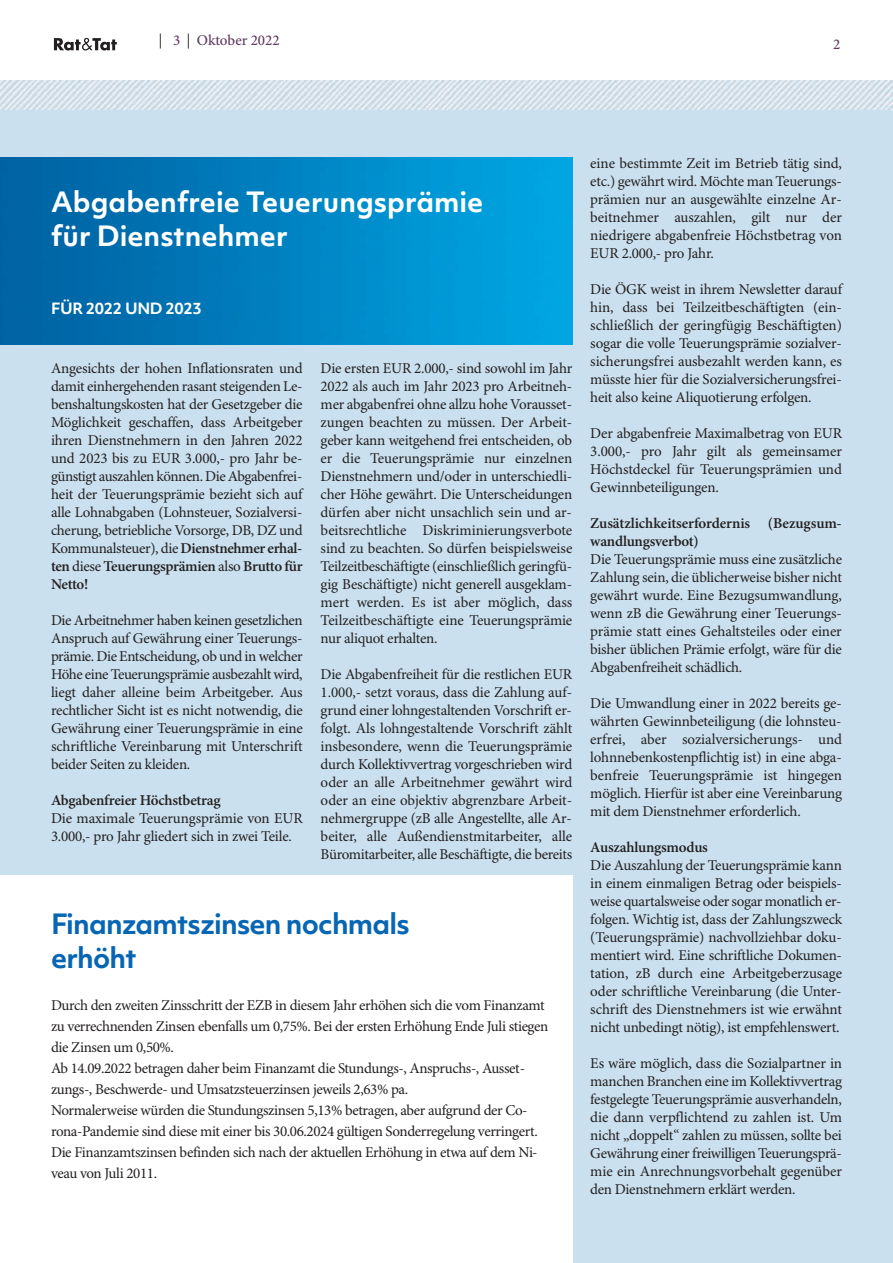
<style>
.page{position:relative;width:893px;height:1263px;background:#fff}
.page>*{position:absolute;margin:0;border:0;box-sizing:border-box;transform-origin:0 0}
.t1{font:700 27px/34.5px "Objektiv Mk 1";color:#fff}
.t2{font:700 27px/33.9px "Objektiv Mk 1";letter-spacing:-.03em;color:#0766b3}
.t3{font:15px/18px "Minion Pro";letter-spacing:-.025em;color:#231f20;text-align:justify}
.t4{font:600 15px/18px "Minion Pro";letter-spacing:-.015em;color:#231f20}
.t5{font:500 15px "Minion Pro";color:#603a5f}
.t6{font:700 15px "Objektiv Mk 1";letter-spacing:-.02em;color:#fff}
.s1{font-family:"Futura BT";font-weight:400;color:#231f20}
.s2{font-weight:600}
</style>
<div class="page">
<div style="left:0;top:110px;width:893px;height:1153px;background:#cae0ee"></div>
<img style="left:0;top:81px;width:893px;height:28px">
<svg style="left:54px;top:38px;width:63px;height:13px"></svg>
<hr style="left:892px;top:706px;width:1px;height:557px;background:#e5eff6">
<img style="left:0;top:157px;width:572px;height:187px">
<div style="left:0;top:876px;width:572px;height:387px;background:#fff"></div>
<p class="t5" style="left:157px;top:31px;width:124px"><span class="s1">|</span> 3 <span class="s1">|</span> Oktober 2022</p>
<p class="t5" style="left:833px;top:35px;width:9px">2</p>
<h1 class="t1" style="left:51px;top:187px;width:434px">Abgabenfreie Teuerungsprämie für Dienstnehmer</h1>
<p class="t6" style="left:51px;top:302px;width:152px">FÜR 2022 UND 2023</p>
<p class="t3" style="left:51px;top:361px;width:253px">Angesichts der hohen Inflationsraten und damit einhergehenden rasant steigenden Le&shy;benshaltungskosten hat der Gesetzgeber die Möglichkeit geschaffen, dass Arbeitgeber ihren Dienstnehmern in den Jahren 2022 und 2023 bis zu EUR 3.000,- pro Jahr be&shy;günstigt auszahlen können. Die Abgabenfrei&shy;heit der Teuerungsprämie bezieht sich auf alle Lohnabgaben (Lohnsteuer, Sozialversi&shy;cherung, betriebliche Vorsorge, DB, DZ und Kommunalsteuer), die <span class="s2">Dienstnehmer erhal&shy;ten</span> diese <span class="s2">Teuerungsprämien</span> also <span class="s2">Brutto für Netto!</span></p>
<p class="t3" style="left:51px;top:613px;width:253px">Die Arbeitnehmer haben keinen gesetzlichen Anspruch auf Gewährung einer Teuerungs&shy;prämie. Die Entscheidung, ob und in welcher Höhe eine Teuerungsprämie ausbezahlt wird, liegt daher alleine beim Arbeitgeber. Aus rechtlicher Sicht ist es nicht notwendig, die Gewährung einer Teuerungsprämie in eine schriftliche Vereinbarung mit Unterschrift beider Seiten zu kleiden.</p>
<p class="t4" style="left:51px;top:793px;width:171px">Abgabenfreier Höchstbetrag</p>
<p class="t3" style="left:51px;top:811px;width:253px">Die maximale Teuerungsprämie von EUR<br>3.000,- pro Jahr gliedert sich in zwei Teile.</p>
<p class="t3" style="left:321px;top:361px;width:253px">Die ersten EUR 2.000,- sind sowohl im Jahr 2022 als auch im Jahr 2023 pro Arbeitneh&shy;mer abgabenfrei ohne allzu hohe Vorausset&shy;zungen beachten zu müssen. Der Arbeit&shy;geber kann weitgehend frei entscheiden, ob er die Teuerungsprämie nur einzelnen Dienstnehmern und/oder in unterschiedli&shy;cher Höhe gewährt. Die Unterscheidungen dürfen aber nicht unsachlich sein und ar&shy;beitsrechtliche Diskriminierungsverbote sind zu beachten. So dürfen beispielsweise Teilzeitbeschäftigte (einschließlich geringfü&shy;gig Beschäftigte) nicht generell ausgeklam&shy;mert werden. Es ist aber möglich, dass Teilzeitbeschäftigte eine Teuerungsprämie nur aliquot erhalten.</p>
<p class="t3" style="left:321px;top:667px;width:253px">Die Abgabenfreiheit für die restlichen EUR 1.000,- setzt voraus, dass die Zahlung auf&shy;grund einer lohngestaltenden Vorschrift er&shy;folgt. Als lohngestaltende Vorschrift zählt insbesondere, wenn die Teuerungsprämie durch Kollektivvertrag vorgeschrieben wird oder an alle Arbeitnehmer gewährt wird oder an eine objektiv abgrenzbare Arbeit&shy;nehmergruppe (zB alle Angestellte, alle Ar&shy;beiter, alle Außendienstmitarbeiter, alle Büromitarbeiter, alle Beschäftigte, die bereits</p>
<h1 class="t2" style="left:51px;top:910px;width:360px">Finanzamtszinsen nochmals erhöht</h1>
<p class="t3" style="left:51px;top:996px;width:499px;line-height:21px;text-align:left">Durch den zweiten Zinsschritt der EZB in diesem Jahr erhöhen sich die vom Finanzamt zu verrechnenden Zinsen ebenfalls um 0,75%. Bei der ersten Erhöhung Ende Juli stiegen die Zinsen um 0,50%.<br>Ab 14.09.2022 betragen daher beim Finanzamt die Stundungs-, Anspruchs-, Ausset&shy;zungs-, Beschwerde- und Umsatzsteuerzinsen jeweils 2,63% pa.<br>Normalerweise würden die Stundungszinsen 5,13% betragen, aber aufgrund der Co&shy;rona-Pandemie sind diese mit einer bis 30.06.2024 gültigen Sonderregelung verringert.<br>Die Finanzamtszinsen befinden sich nach der aktuellen Erhöhung in etwa auf dem Ni&shy;veau von Juli 2011.</p>
<p class="t3" style="left:590px;top:156px;width:253px">eine bestimmte Zeit im Betrieb tätig sind, etc.) gewährt wird. Möchte man Teuerungs&shy;prämien nur an ausgewählte einzelne Ar&shy;beitnehmer auszahlen, gilt nur der niedrigere abgabenfreie Höchstbetrag von EUR 2.000,- pro Jahr.</p>
<p class="t3" style="left:590px;top:282px;width:253px">Die ÖGK weist in ihrem Newsletter darauf hin, dass bei Teilzeitbeschäftigten (ein&shy;schließlich der geringfügig Beschäftigten) sogar die volle Teuerungsprämie sozialver&shy;sicherungsfrei ausbezahlt werden kann, es müsste hier für die Sozialversicherungsfrei&shy;heit also keine Aliquotierung erfolgen.</p>
<p class="t3" style="left:590px;top:426px;width:253px">Der abgabenfreie Maximalbetrag von EUR 3.000,- pro Jahr gilt als gemeinsamer Höchstdeckel für Teuerungsprämien und Gewinnbeteiligungen.</p>
<p class="t4" style="left:590px;top:516px;width:253px">Zusätzlichkeitserfordernis (Bezugsum&shy;wandlungsverbot)</p>
<p class="t3" style="left:590px;top:552px;width:253px">Die Teuerungsprämie muss eine zusätzliche Zahlung sein, die üblicherweise bisher nicht gewährt wurde. Eine Bezugsumwandlung, wenn zB die Gewährung einer Teuerungs&shy;prämie statt eines Gehaltsteiles oder einer bisher üblichen Prämie erfolgt, wäre für die Abgabenfreiheit schädlich.</p>
<p class="t3" style="left:590px;top:696px;width:253px">Die Umwandlung einer in 2022 bereits ge&shy;währten Gewinnbeteiligung (die lohnsteu&shy;erfrei, aber sozialversicherungs- und lohnnebenkostenpflichtig ist) in eine abga&shy;benfreie Teuerungsprämie ist hingegen möglich. Hierfür ist aber eine Vereinbarung mit dem Dienstnehmer erforderlich.</p>
<p class="t4" style="left:590px;top:840px;width:119px">Auszahlungsmodus</p>
<p class="t3" style="left:590px;top:858px;width:253px">Die Auszahlung der Teuerungsprämie kann in einem einmaligen Betrag oder beispiels&shy;weise quartalsweise oder sogar monatlich er&shy;folgen. Wichtig ist, dass der Zahlungszweck (Teuerungsprämie) nachvollziehbar doku&shy;mentiert wird. Eine schriftliche Dokumen&shy;tation, zB durch eine Arbeitgeberzusage oder schriftliche Vereinbarung (die Unter&shy;schrift des Dienstnehmers ist wie erwähnt nicht unbedingt nötig), ist empfehlenswert.</p>
<p class="t3" style="left:590px;top:1056px;width:253px">Es wäre möglich, dass die Sozialpartner in manchen Branchen eine im Kollektivvertrag festgelegte Teuerungsprämie ausverhandeln, die dann verpflichtend zu zahlen ist. Um nicht „doppelt“ zahlen zu müssen, sollte bei Gewährung einer freiwilligen Teuerungsprä&shy;mie ein Anrechnungsvorbehalt gegenüber den Dienstnehmern erklärt werden.</p>
</div>
